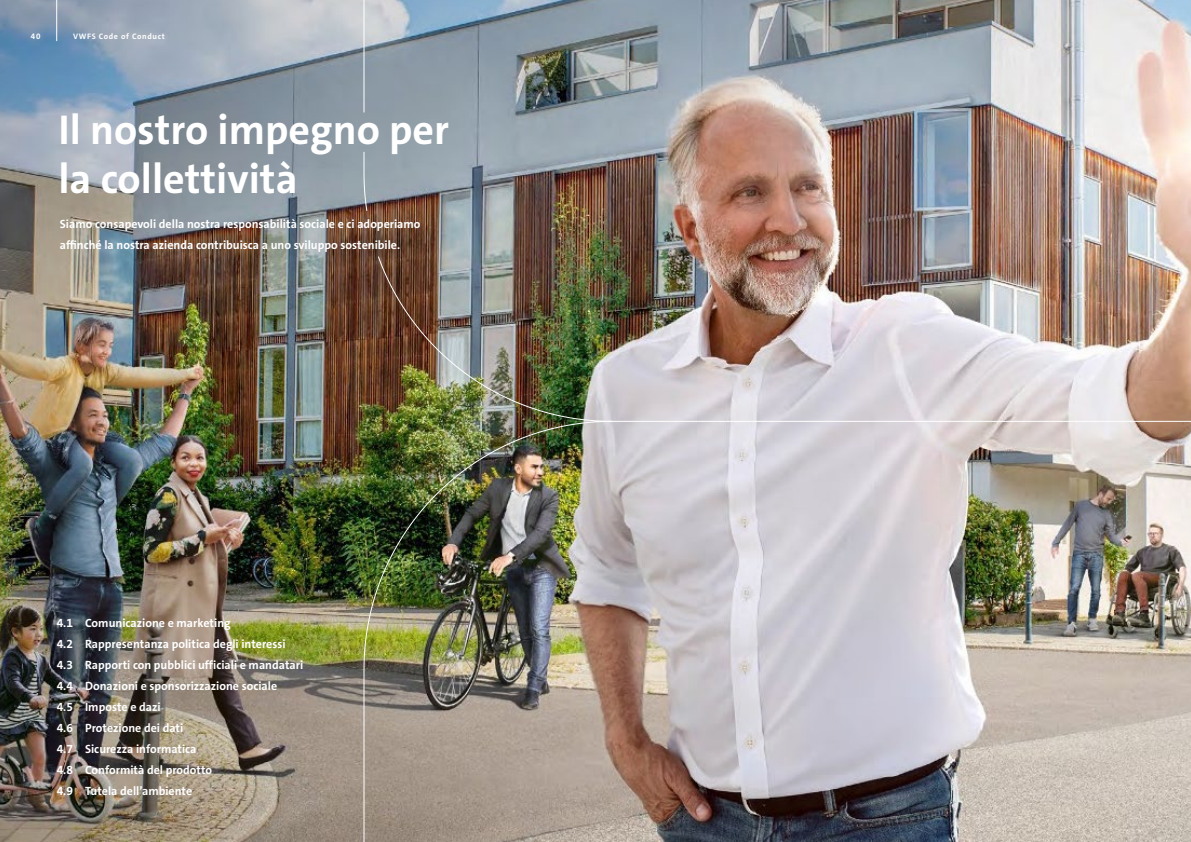
<style>
.page{position:relative;width:1191px;height:842px;background:#fff}
.page>*{position:absolute;margin:0;border:0;box-sizing:border-box;transform-origin:0 0}
.t1{font:700 42px/49px "VWAG The Sans";color:#fff}
.t2{font:700 12px/21px "VWAG The Sans";color:#fff}
.t3{font:700 8px "VWAG The Sans";letter-spacing:.08em;color:#fff}
</style>
<div class="page">
<img style="left:0;top:0;width:363px;height:842px">
<hr style="left:56px;top:0;width:1px;height:41px;background:#fff">
<img style="left:363px;top:0;width:828px;height:842px">
<p class="t3" style="left:31px;top:31px;width:11px">40</p>
<p class="t3" style="left:73px;top:31px;width:93px">VWFS Code of Conduct</p>
<h1 class="t1" style="left:58px;top:105px;width:392px">Il nostro impegno per la collettività</h1>
<p class="t2" style="left:60px;top:213px;width:362px">Siamo consapevoli della nostra responsabilità sociale e ci adoperiamo affinché la nostra azienda contribuisca a uno sviluppo sostenibile.</p>
<p class="t2" style="left:57px;top:612px;width:248px">4.1 Comunicazione e marketing<br>4.2 Rappresentanza politica degli interessi<br>4.3 Rapporti con pubblici ufficiali e mandatari<br>4.4 Donazioni e sponsorizzazione sociale<br>4.5 Imposte e dazi<br>4.6 Protezione dei dati<br>4.7 Sicurezza informatica<br>4.8 Conformità del prodotto<br>4.9 Tutela dell’ambiente</p>
</div>
